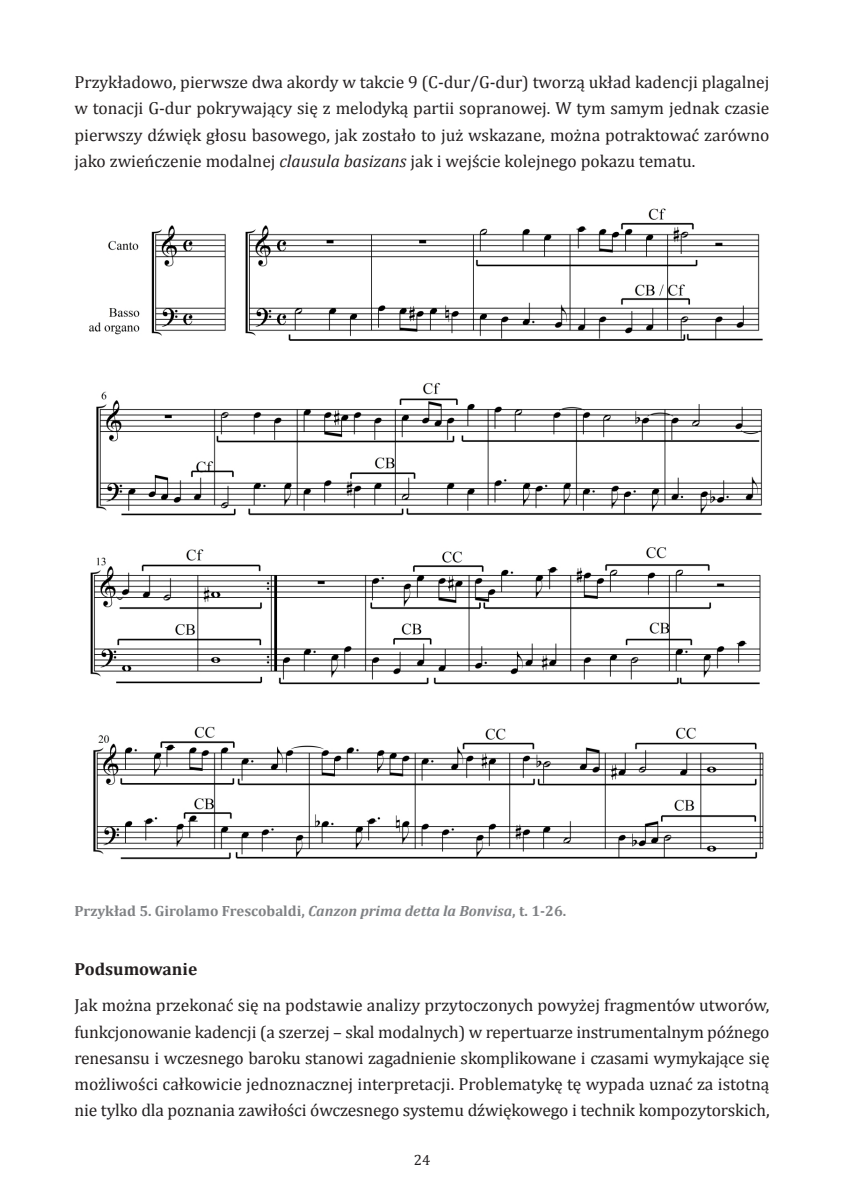
<style>
.page{position:relative;width:844px;height:1191px;background:#fff}
.page>*{position:absolute;margin:0;border:0;box-sizing:border-box;transform-origin:0 0}
.TEKST_akapitowy_głów{font:17.5px/26.2px "Cambria";letter-spacing:-.01em;color:#231f20;text-align:justify}
.TEKST_akapitowy_głów-2{font:700 17.5px "Cambria";color:#231f20}
.PODPISY_pod_przykład{font:700 14.88px "Cambria";color:#808285}
.t1{font:14.88px "Cambria";color:#231f20}
.s1{font-style:italic}
</style>
<div class="page">
<img style="left:89px;top:208px;width:675px;height:652px">
<p class="TEKST_akapitowy_głów" style="left:74px;top:69px;width:696px">Przykładowo, pierwsze dwa akordy w takcie 9 (C-dur/G-dur) tworzą układ kadencji plagalnej w tonacji G-dur pokrywający się z melodyką partii sopranowej. W tym samym jednak czasie pierwszy dźwięk głosu basowego, jak zostało to już wskazane, można potraktować zarówno jako zwieńczenie modalnej <span class="s1">clausula basizans</span> jak i wejście kolejnego pokazu tematu.</p>
<p class="PODPISY_pod_przykład" style="left:74px;top:900px;width:493px">Przykład 5. Girolamo Frescobaldi, <span class="s1">Canzon prima detta la Bonvisa</span>, t. 1-26.</p>
<p class="TEKST_akapitowy_głów-2" style="left:74px;top:956px;width:124px">Podsumowanie</p>
<p class="TEKST_akapitowy_głów" style="left:74px;top:992px;width:696px">Jak można przekonać się na podstawie analizy przytoczonych powyżej fragmentów utworów, funkcjonowanie kadencji (a szerzej – skal modalnych) w repertuarze instrumentalnym późnego renesansu i wczesnego baroku stanowi zagadnienie skomplikowane i czasami wymykające się możliwości całkowicie jednoznacznej interpretacji. Problematykę tę wypada uznać za istotną nie tylko dla poznania zawiłości ówczesnego systemu dźwiękowego i technik kompozytorskich,</p>
<p class="t1" style="left:413px;top:1151px;width:18px">24</p>
</div>
